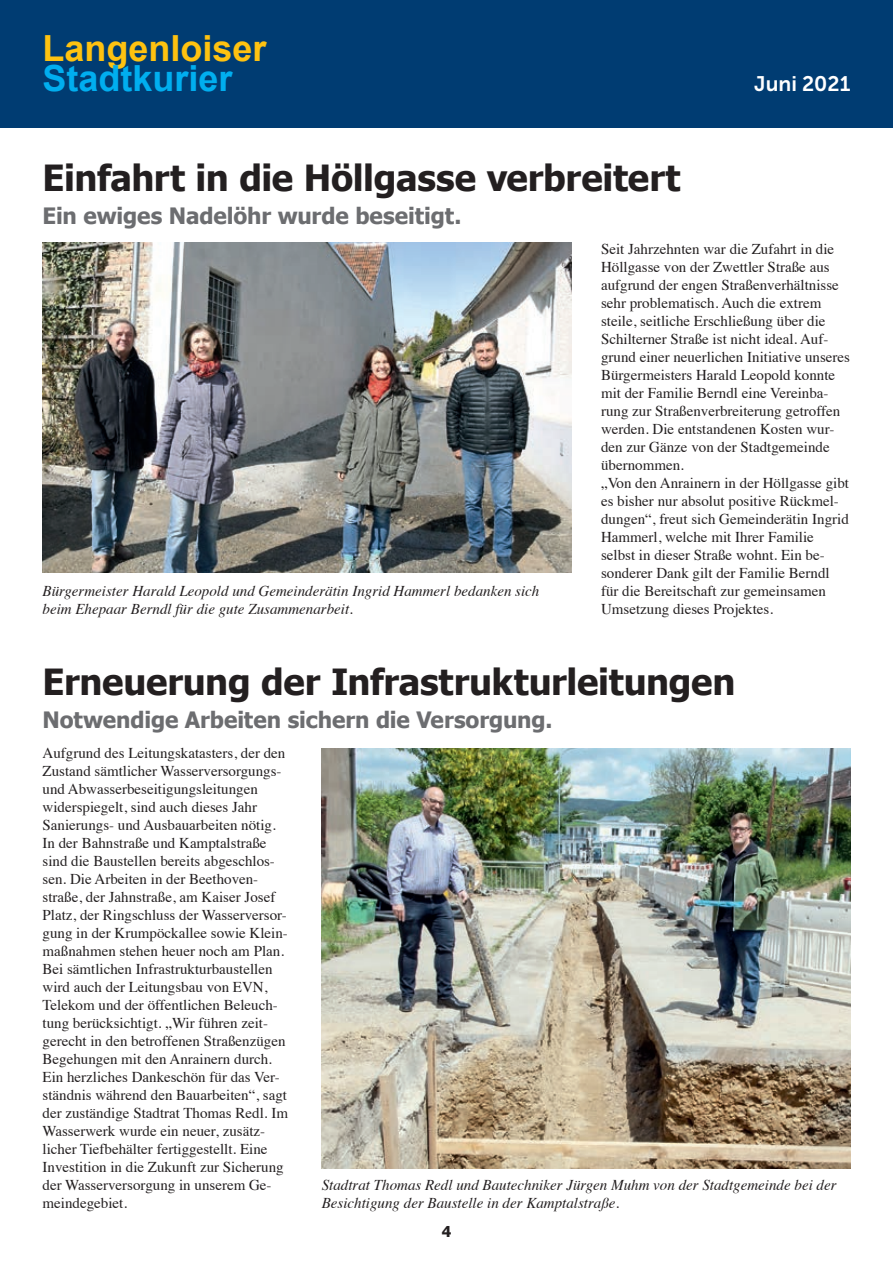
<style>
.page{position:relative;width:893px;height:1263px;background:#fff}
.page>*{position:absolute;margin:0;border:0;box-sizing:border-box;transform-origin:0 0}
.t1{font:700 36px "Tahoma";letter-spacing:-.01em;color:#231f20}
.t2{font:700 36px "Arial";color:#fec210}
.t3{font:700 36px "Arial";color:#00aeef}
.t4{font:700 22.5px "Tahoma";letter-spacing:-.005em;color:#6c6d70}
.t5{font:21px "Museo Sans 700";color:#fff}
.t6{font:15px/18px "Times";color:#231f20}
.t7{font:italic 15px/18px "Times";color:#231f20}
.t8{font:700 15px "Tahoma";color:#231f20}
</style>
<div class="page">
<div style="left:0;top:0;width:893px;height:128px;background:#003c72"></div>
<img style="left:322px;top:748px;width:528px;height:421px">
<img style="left:43px;top:242px;width:528px;height:330px">
<h1 class="t2" style="left:43px;top:24px;width:226px">Langenloiser</h1>
<h1 class="t3" style="left:43px;top:54px;width:192px">Stadtkurier</h1>
<h3 class="t5" style="left:754px;top:72px;width:98px">Juni 2021</h3>
<h1 class="t1" style="left:43px;top:153px;width:639px">Einfahrt in die Höllgasse verbreitert</h1>
<h2 class="t4" style="left:43px;top:200px;width:421px">Ein ewiges Nadelöhr wurde beseitigt.</h2>
<p class="t7" style="left:43px;top:581px;width:498px">Bürgermeister Harald Leopold und Gemeinderätin Ingrid Hammerl bedanken sich beim Ehepaar Berndl für die gute Zusammenarbeit.</p>
<p class="t6" style="left:601px;top:238px;width:251px">Seit Jahrzehnten war die Zufahrt in die Höllgasse von der Zwettler Straße aus aufgrund der engen Straßenverhältnisse sehr problematisch. Auch die extrem steile, seitliche Erschließung über die Schilterner Straße ist nicht ideal. Auf&shy;grund einer neuerlichen Initiative unseres Bürgermeisters Harald Leopold konnte mit der Familie Berndl eine Vereinba&shy;rung zur Straßenverbreiterung getroffen werden. Die entstandenen Kosten wur&shy;den zur Gänze von der Stadtgemeinde übernommen.<br>„Von den Anrainern in der Höllgasse gibt es bisher nur absolut positive Rückmel&shy;dungen“, freut sich Gemeinderätin Ingrid Hammerl, welche mit Ihrer Familie selbst in dieser Straße wohnt. Ein be&shy;sonderer Dank gilt der Familie Berndl für die Bereitschaft zur gemeinsamen Umsetzung dieses Projektes.</p>
<h1 class="t1" style="left:43px;top:657px;width:695px">Erneuerung der Infrastrukturleitungen</h1>
<h2 class="t4" style="left:43px;top:704px;width:511px">Notwendige Arbeiten sichern die Versorgung.</h2>
<p class="t6" style="left:43px;top:742px;width:247px">Aufgrund des Leitungskatasters, der den Zustand sämtlicher Wasserversorgungs&shy;und Abwasserbeseitigungsleitungen widerspiegelt, sind auch dieses Jahr Sanierungs- und Ausbauarbeiten nötig.<br>In der Bahnstraße und Kamptalstraße sind die Baustellen bereits abgeschlos&shy;sen. Die Arbeiten in der Beethoven&shy;straße, der Jahnstraße, am Kaiser Josef Platz, der Ringschluss der Wasserversor&shy;gung in der Krumpöckallee sowie Klein&shy;maßnahmen stehen heuer noch am Plan.<br>Bei sämtlichen Infrastrukturbaustellen wird auch der Leitungsbau von EVN, Telekom und der öffentlichen Beleuch&shy;tung berücksichtigt. „Wir führen zeit&shy;gerecht in den betroffenen Straßenzügen Begehungen mit den Anrainern durch.<br>Ein herzliches Dankeschön für das Ver&shy;ständnis während den Bauarbeiten“, sagt der zuständige Stadtrat Thomas Redl. Im Wasserwerk wurde ein neuer, zusätz&shy;licher Tiefbehälter fertiggestellt. Eine Investition in die Zukunft zur Sicherung der Wasserversorgung in unserem Ge&shy;meindegebiet.</p>
<p class="t7" style="left:322px;top:1175px;width:516px">Stadtrat Thomas Redl und Bautechniker Jürgen Muhm von der Stadtgemeinde bei der<br>Besichtigung der Baustelle in der Kamptalstraße.</p>
<p class="t8" style="left:442px;top:1221px;width:11px">4</p>
</div>
